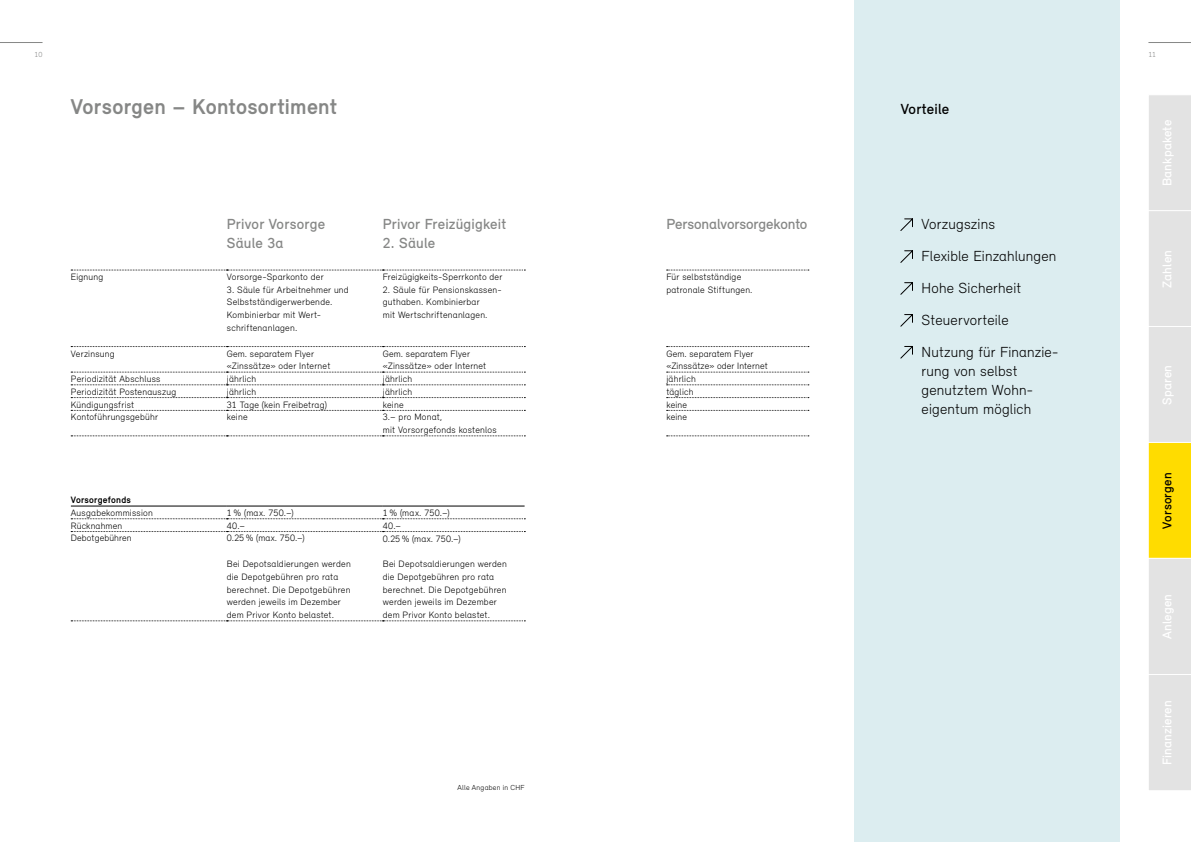
<style>
.page{position:relative;width:1191px;height:842px;background:#fff}
.page>*{position:absolute;margin:0;border:0;box-sizing:border-box;transform-origin:0 0}
.t1{font:700 22px "Relevant";letter-spacing:.015em;color:#868786}
.t2{font:300 15px/31.9px "Relevant";letter-spacing:.01em;color:#000}
.t3{font:500 15px/19.1px "Relevant";letter-spacing:.01em;color:#868786}
.t4{font:500 15px "Relevant";letter-spacing:.01em;color:#000}
.t5{font:500 13px "Relevant";letter-spacing:.015em;color:#fff}
.t6{font:500 13px "Relevant";letter-spacing:.015em;color:#000}
.t7{font:300 9.5px/12.8px "Relevant";letter-spacing:.02em;color:#000}
.t8{font:700 9.5px "Relevant";letter-spacing:.025em;color:#000}
.t9{font:300 7.5px "Relevant";letter-spacing:.03em;color:#000}
.t10{font:300 7.5px "Relevant";color:#868786}
</style>
<div class="page">
<div style="left:854px;top:0;width:266px;height:842px;background:#dcedf0"></div>
<svg style="left:900px;top:218px;width:13px;height:13px"></svg>
<svg style="left:900px;top:250px;width:13px;height:13px"></svg>
<svg style="left:900px;top:282px;width:13px;height:13px"></svg>
<svg style="left:900px;top:314px;width:13px;height:13px"></svg>
<svg style="left:900px;top:346px;width:13px;height:13px"></svg>
<svg style="left:71px;top:372px;width:454px;height:1px"></svg>
<svg style="left:71px;top:385px;width:454px;height:1px"></svg>
<svg style="left:71px;top:397px;width:454px;height:1px"></svg>
<svg style="left:71px;top:410px;width:454px;height:1px"></svg>
<svg style="left:71px;top:436px;width:454px;height:1px"></svg>
<svg style="left:71px;top:346px;width:454px;height:1px"></svg>
<svg style="left:71px;top:270px;width:454px;height:1px"></svg>
<svg style="left:666px;top:372px;width:143px;height:1px"></svg>
<svg style="left:666px;top:385px;width:143px;height:1px"></svg>
<svg style="left:666px;top:397px;width:143px;height:1px"></svg>
<svg style="left:666px;top:410px;width:143px;height:1px"></svg>
<svg style="left:666px;top:436px;width:143px;height:1px"></svg>
<svg style="left:666px;top:346px;width:143px;height:1px"></svg>
<svg style="left:666px;top:270px;width:143px;height:1px"></svg>
<svg style="left:71px;top:518px;width:454px;height:1px"></svg>
<svg style="left:71px;top:531px;width:454px;height:1px"></svg>
<svg style="left:71px;top:621px;width:454px;height:1px"></svg>
<hr style="left:71px;top:506px;width:156px;height:1px;background:#000">
<hr style="left:227px;top:506px;width:156px;height:1px;background:#000">
<hr style="left:383px;top:506px;width:141px;height:1px;background:#000">
<hr style="left:0;top:42px;width:43px;height:1px;background:#868786">
<hr style="left:1148px;top:42px;width:43px;height:1px;background:#868786">
<svg style="left:1148px;top:95px;width:43px;height:695px;background:#e8e2be"></svg>
<p class="t10" style="left:35px;top:50px;width:9px">10</p>
<p class="t10" style="left:1148px;top:50px;width:9px">11</p>
<h1 class="t1" style="left:71px;top:93px;width:268px">Vorsorgen – Kontosortiment</h1>
<h2 class="t4" style="left:900px;top:100px;width:50px">Vorteile</h2>
<h2 class="t3" style="left:227px;top:214px;width:100px">Privor Vorsorge<br>Säule 3a</h2>
<h2 class="t3" style="left:383px;top:214px;width:125px">Privor Freizügigkeit</h2>
<h2 class="t3" style="left:383px;top:233px;width:54px">2. Säule</h2>
<p class="t7" style="left:71px;top:270px;width:34px">Eignung</p>
<p class="t7" style="left:227px;top:270px;width:98px">Vorsorge-Sparkonto der</p>
<p class="t7" style="left:227px;top:283px;width:123px">3. Säule für Arbeitnehmer und<br>Selbstständigerwerbende.<br>Kombinierbar mit Wert&shy;schriftenanlagen.</p>
<p class="t7" style="left:383px;top:270px;width:121px">Freizügigkeits-Sperrkonto der</p>
<p class="t7" style="left:383px;top:283px;width:120px">2. Säule für Pensionskassen&shy;guthaben. Kombinierbar<br>mit Wertschriftenanlagen.</p>
<p class="t7" style="left:71px;top:347px;width:45px">Verzinsung</p>
<p class="t7" style="left:227px;top:347px;width:105px">Gem. separatem Flyer «Zinssätze» oder Internet</p>
<p class="t7" style="left:383px;top:347px;width:105px">Gem. separatem Flyer «Zinssätze» oder Internet</p>
<p class="t7" style="left:71px;top:372px;width:91px">Periodizität Abschluss</p>
<p class="t7" style="left:227px;top:372px;width:31px">jährlich</p>
<p class="t7" style="left:383px;top:372px;width:31px">jährlich</p>
<p class="t7" style="left:71px;top:385px;width:107px">Periodizität Postenauszug</p>
<p class="t7" style="left:227px;top:385px;width:31px">jährlich</p>
<p class="t7" style="left:383px;top:385px;width:31px">jährlich</p>
<p class="t7" style="left:71px;top:398px;width:65px">Kündigungsfrist</p>
<p class="t7" style="left:227px;top:398px;width:102px">31 Tage (kein Freibetrag)</p>
<p class="t7" style="left:383px;top:398px;width:22px">keine</p>
<p class="t7" style="left:71px;top:410px;width:89px">Kontoführungsgebühr</p>
<p class="t7" style="left:227px;top:410px;width:22px">keine</p>
<p class="t7" style="left:383px;top:410px;width:115px">3.– pro Monat,<br>mit Vorsorgefonds kostenlos</p>
<p class="t8" style="left:71px;top:494px;width:62px">Vorsorgefonds</p>
<p class="t7" style="left:71px;top:506px;width:83px">Ausgabekommission</p>
<p class="t7" style="left:227px;top:506px;width:68px">1 % (max. 750.–)</p>
<p class="t7" style="left:383px;top:506px;width:68px">1 % (max. 750.–)</p>
<p class="t7" style="left:71px;top:519px;width:53px">Rücknahmen</p>
<p class="t7" style="left:227px;top:519px;width:20px">40.–</p>
<p class="t7" style="left:383px;top:519px;width:20px">40.–</p>
<p class="t7" style="left:71px;top:532px;width:62px">Debotgebühren</p>
<p class="t7" style="left:227px;top:532px;width:79px">0.25 % (max. 750.–)</p>
<p class="t7" style="left:227px;top:557px;width:125px">Bei Depotsaldierungen werden die Depotgebühren pro rata berechnet. Die Depotgebühren werden jeweils im Dezember dem Privor Konto belastet.</p>
<p class="t7" style="left:383px;top:532px;width:79px">0.25 % (max. 750.–)</p>
<p class="t7" style="left:383px;top:557px;width:125px">Bei Depotsaldierungen werden die Depotgebühren pro rata berechnet. Die Depotgebühren werden jeweils im Dezember dem Privor Konto belastet.</p>
<p class="t9" style="left:457px;top:783px;width:69px">Alle Angaben in CHF</p>
<h2 class="t3" style="left:666px;top:214px;width:143px">Personalvorsorgekonto</h2>
<p class="t7" style="left:666px;top:270px;width:88px">Für selbstständige patronale Stiftungen.</p>
<p class="t7" style="left:666px;top:347px;width:103px">Gem. separatem Flyer «Zinssätze» oder Internet jährlich<br>täglich<br>keine<br>keine</p>
<h2 class="t2" style="left:921px;top:208px;width:139px">Vorzugszins<br>Flexible Einzahlungen<br>Hohe Sicherheit<br>Steuervorteile<br>Nutzung für Finanzie-</h2>
<h2 class="t2" style="left:921px;top:361px;width:113px;line-height:19.1px">rung von selbst genutztem Wohn&shy;eigentum möglich</h2>
<h3 class="t5" style="left:1159px;top:186px;width:68px;rotate:-90deg">Bankpakete</h3>
<h3 class="t5" style="left:1159px;top:288px;width:39px;rotate:-90deg">Zahlen</h3>
<h3 class="t5" style="left:1159px;top:405px;width:41px;rotate:-90deg">Sparen</h3>
<h3 class="t6" style="left:1159px;top:529px;width:57px;rotate:-90deg">Vorsorgen</h3>
<h3 class="t5" style="left:1159px;top:639px;width:47px;rotate:-90deg">Anlegen</h3>
<h3 class="t5" style="left:1159px;top:765px;width:66px;rotate:-90deg">Finanzieren</h3>
</div>
